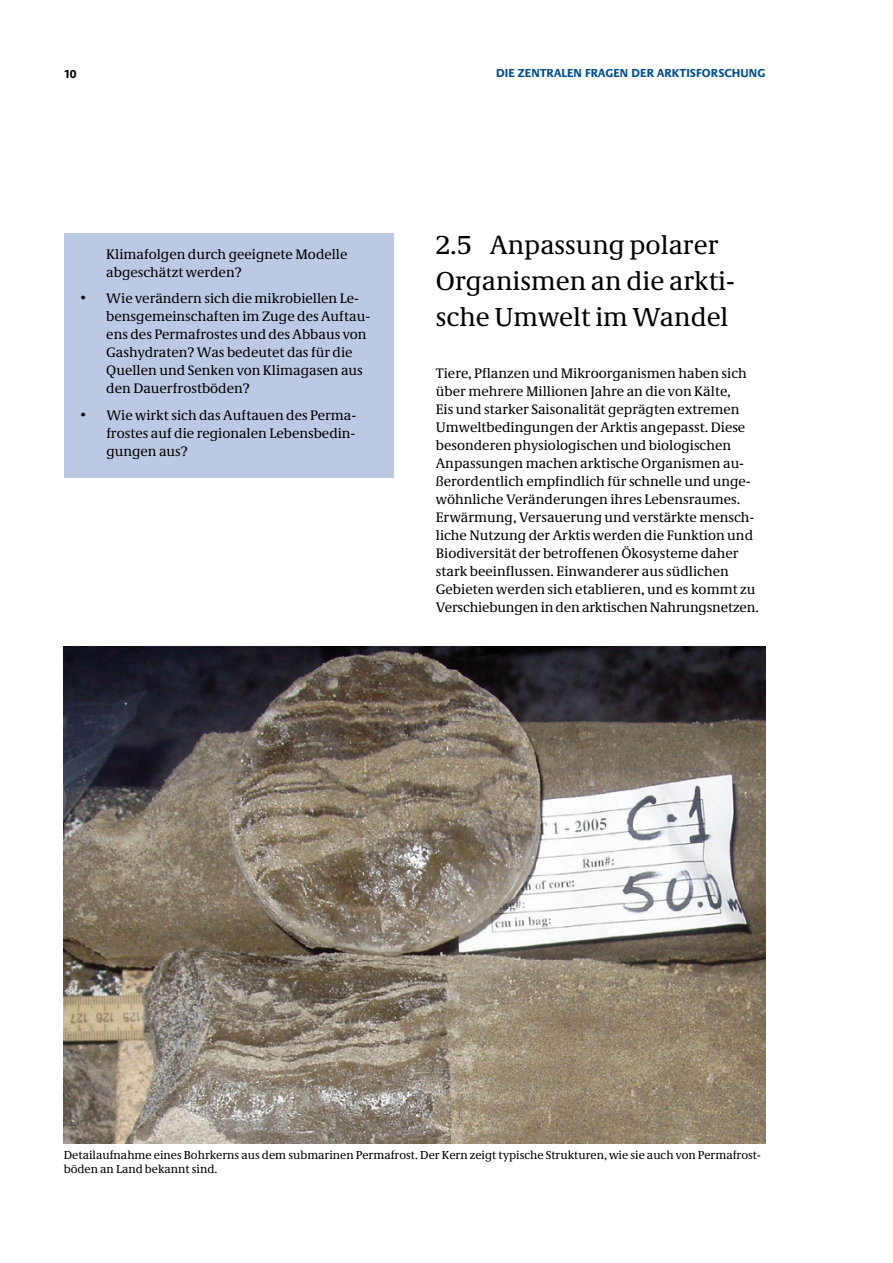
<style>
.page{position:relative;width:893px;height:1263px;background:#fff}
.page>*{position:absolute;margin:0;border:0;box-sizing:border-box;transform-origin:0 0}
.t1{font:27px "Neue Demos";color:#000}
.LI_Label{font:14.25px/18px "Neue Demos";color:#000}
.t2{font:12px/14.4px "Neue Demos";color:#000}
.t3{font:700 12px "Neue Praxis";letter-spacing:.005em;color:#005091}
.t4{font:700 12px "Neue Praxis";color:#000}
</style>
<div class="page">
<div style="left:64px;top:234px;width:329px;height:244px;background:#bcc9e4"></div>
<img style="left:64px;top:646px;width:701px;height:498px">
<p class="t4" style="left:65px;top:67px;width:14px">10</p>
<p class="t3" style="left:496px;top:66px;width:271px">DIE ZENTRALEN FRAGEN DER ARKTISFORSCHUNG</p>
<p class="LI_Label" style="left:106px;top:245px;width:243px">Klimafolgen durch geeignete Modelle abgeschätzt werden?</p>
<p class="LI_Label" style="left:81px;top:289px;width:6px">•</p>
<p class="LI_Label" style="left:106px;top:289px;width:265px">Wie verändern sich die mikrobiellen Le&shy;bensgemeinschaften im Zuge des Auftau&shy;ens des Permafrostes und des Abbaus von Gashydraten? Was bedeutet das für die Quellen und Senken von Klimagasen aus den Dauerfrostböden?</p>
<p class="LI_Label" style="left:81px;top:406px;width:6px">•</p>
<p class="LI_Label" style="left:106px;top:406px;width:251px;text-align:justify">Wie wirkt sich das Auftauen des Perma&shy;frostes auf die regionalen Lebensbedin&shy;gungen aus?</p>
<h3 class="t1" style="left:436px;top:229px;width:284px">2.5 Anpassung polarer</h3>
<h3 class="t1" style="left:436px;top:265px;width:300px">Organismen an die arkti-</h3>
<h3 class="t1" style="left:436px;top:301px;width:294px">sche Umwelt im Wandel</h3>
<p class="LI_Label" style="left:436px;top:364px;width:312px">Tiere, Pflanzen und Mikroorganismen haben sich über mehrere Millionen Jahre an die von Kälte, Eis und starker Saisonalität geprägten extremen Umweltbedingungen der Arktis angepasst. Diese besonderen physiologischen und biologischen</p>
<p class="LI_Label" style="left:436px;top:454px;width:316px">Anpassungen machen arktische Organismen au&shy;ßerordentlich empfindlich für schnelle und unge-</p>
<p class="LI_Label" style="left:436px;top:508px;width:320px">Erwärmung, Versauerung und verstärkte mensch-</p>
<p class="LI_Label" style="left:436px;top:490px;width:306px">wöhnliche Veränderungen ihres Lebensraumes.</p>
<p class="LI_Label" style="left:436px;top:526px;width:325px">liche Nutzung der Arktis werden die Funktion und Biodiversität der betroffenen Ökosysteme daher stark beeinflussen. Einwanderer aus südlichen Gebieten werden sich etablieren, und es kommt zu Verschiebungen in den arktischen Nahrungsnetzen.</p>
<p class="t2" style="left:64px;top:1147px;width:698px">Detailaufnahme eines Bohrkerns aus dem submarinen Permafrost. Der Kern zeigt typische Strukturen, wie sie auch von Permafrost&shy;böden an Land bekannt sind.</p>
</div>
